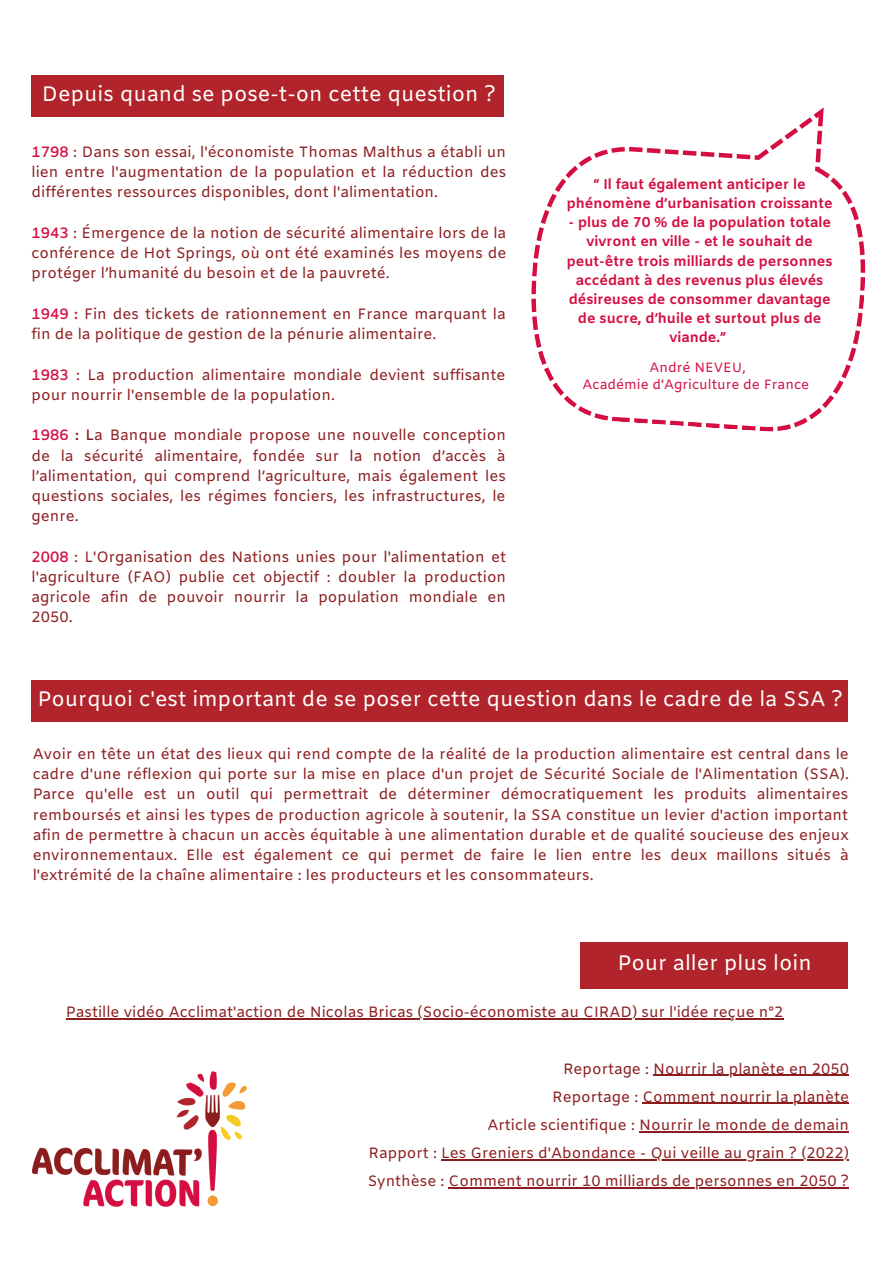
<style>
.page{position:relative;width:893px;height:1264px;background:#fff}
.page>*{position:absolute;margin:0;border:0;box-sizing:border-box;transform-origin:0 0}
.t1{font:21px "Amiko";color:#fff}
.t2{font:15px/20.2px "Amiko";color:#8c1d1f;text-align:justify}
.t3{font:700 14.25px/19.2px "Amiko";color:#d50e42;text-align:center}
.t4{font:13.5px/18px "Amiko";color:#d50e42;text-align:center}
.s1{font-weight:600;color:#d50e42}
.s2{font-weight:600}
</style>
<div class="page">
<div style="left:32px;top:75px;width:472px;height:42px;background:#b1242b"></div>
<div style="left:32px;top:680px;width:815px;height:42px;background:#b1242b"></div>
<hr style="left:66px;top:1018px;width:717px;height:1px;background:#8c1d1f">
<hr style="left:653px;top:1074px;width:196px;height:1px;background:#8c1d1f">
<hr style="left:642px;top:1102px;width:207px;height:1px;background:#8c1d1f">
<hr style="left:639px;top:1130px;width:210px;height:2px;background:#8c1d1f">
<hr style="left:441px;top:1159px;width:408px;height:1px;background:#8c1d1f">
<hr style="left:448px;top:1187px;width:401px;height:1px;background:#8c1d1f">
<svg style="left:531px;top:144px;width:335px;height:288px"></svg>
<img style="left:33px;top:1071px;width:213px;height:135px">
<div style="left:580px;top:943px;width:268px;height:45px;background:#b1242b"></div>
<h1 class="t1" style="left:42px;top:81px;width:456px">Depuis quand se pose-t-on cette question ?</h1>
<p class="t2" style="left:32px;top:143px;width:476px"><span class="s1">1798</span> : Dans son essai, l'économiste Thomas Malthus a établi un lien entre l'augmentation de la population et la réduction des différentes ressources disponibles, dont l'alimentation.</p>
<p class="t2" style="left:32px;top:224px;width:476px"><span class="s1">1943</span> : Émergence de la notion de sécurité alimentaire lors de la conférence de Hot Springs, où ont été examinés les moyens de protéger l’humanité du besoin et de la pauvreté.</p>
<p class="t2" style="left:32px;top:305px;width:476px"><span class="s1">1949 :</span> Fin des tickets de rationnement en France marquant la fin de la politique de gestion de la pénurie alimentaire.</p>
<p class="t2" style="left:32px;top:365px;width:475px"><span class="s1">1983</span> : La production alimentaire mondiale devient suffisante pour nourrir l'ensemble de la population.</p>
<p class="t2" style="left:32px;top:426px;width:476px"><span class="s1">1986</span> <span class="s2">: L</span>a Banque mondiale propose une nouvelle conception de la sécurité alimentaire, fondée sur la notion d’accès à l’alimentation, qui comprend l’agriculture, mais également les questions sociales, les régimes fonciers, les infrastructures, le genre.</p>
<p class="t2" style="left:32px;top:547px;width:476px"><span class="s1">2008</span> : L'Organisation des Nations unies pour l'alimentation et l'agriculture (FAO) publie cet objectif : doubler la production agricole afin de pouvoir nourrir la population mondiale en 2050.</p>
<p class="t3" style="left:566px;top:175px;width:267px">“ Il faut également anticiper le phénomène d’urbanisation croissante</p>
<p class="t3" style="left:567px;top:214px;width:267px">- plus de 70 % de la population totale vivront en ville - et le souhait de peut-être trois milliards de personnes accédant à des revenus plus élevés désireuses de consommer davantage de sucre, d’huile et surtout plus de viande.”</p>
<p class="t4" style="left:582px;top:359px;width:228px">André NEVEU,<br>Académie d'Agriculture de France</p>
<h1 class="t1" style="left:37px;top:686px;width:807px">Pourquoi c'est important de se poser cette question dans le cadre de la SSA ?</h1>
<p class="t2" style="left:33px;top:745px;width:817px">Avoir en tête un état des lieux qui rend compte de la réalité de la production alimentaire est central dans le cadre d'une réflexion qui porte sur la mise en place d'un projet de Sécurité Sociale de l'Alimentation (SSA).<br>Parce qu'elle est un outil qui permettrait de déterminer démocratiquement les produits alimentaires remboursés et ainsi les types de production agricole à soutenir, la SSA constitue un levier d'action important afin de permettre à chacun un accès équitable à une alimentation durable et de qualité soucieuse des enjeux environnementaux. Elle est également ce qui permet de faire le lien entre les deux maillons situés à l'extrémité de la chaîne alimentaire : les producteurs et les consommateurs.</p>
<h1 class="t1" style="left:617px;top:950px;width:196px">Pour aller plus loin</h1>
<p class="t2" style="left:66px;top:1003px;width:718px">Pastille vidéo Acclimat'action de Nicolas Bricas (Socio-économiste au CIRAD) sur l'idée reçue n°2</p>
<p class="t2" style="left:367px;top:1055px;width:483px;line-height:28px;text-align:right">Reportage : Nourrir la planète en 2050<br>Reportage : Comment nourrir la planète<br>Article scientifique : Nourrir le monde de demain<br>Rapport : Les Greniers d'Abondance - Qui veille au grain ? (2022)<br>Synthèse : Comment nourrir 10 milliards de personnes en 2050 ?</p>
</div>
